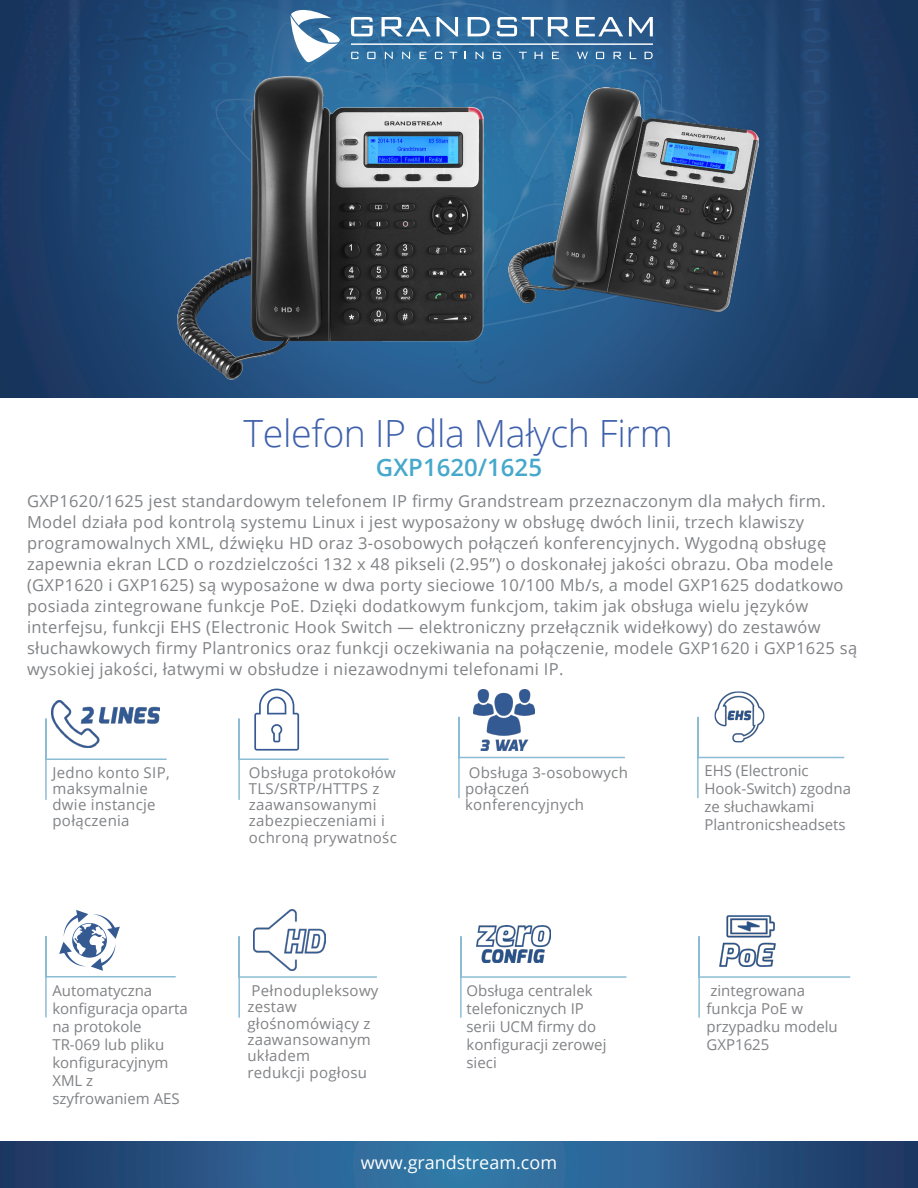
<style>
.page{position:relative;width:918px;height:1188px;background:#fff}
.page>*{position:absolute;margin:0;border:0;box-sizing:border-box;transform-origin:0 0}
.t1{font:300 37.5px "Open Sans";letter-spacing:-.01em;color:#3e60ac}
.t2{font:600 24px "Open Sans";color:#46a8ca}
.t3{font:18px "Open Sans";color:#fff}
.t4{font:16.5px/21px "Open Sans";letter-spacing:.02em;color:#808285}
.t5{font:15px/18px "Open Sans";color:#808285}
.t6{font:15px/16.2px "Open Sans";letter-spacing:.02em;color:#808285}
</style>
<div class="page">
<img style="left:0;top:0;width:918px;height:397px">
<svg style="left:291px;top:10px;width:49px;height:52px"></svg>
<svg style="left:351px;top:17px;width:22px;height:19px"></svg>
<svg style="left:382px;top:17px;width:49px;height:19px"></svg>
<svg style="left:437px;top:17px;width:21px;height:19px"></svg>
<svg style="left:468px;top:17px;width:22px;height:19px"></svg>
<svg style="left:497px;top:17px;width:72px;height:19px"></svg>
<svg style="left:576px;top:17px;width:47px;height:19px"></svg>
<svg style="left:629px;top:17px;width:24px;height:19px"></svg>
<svg style="left:351px;top:52px;width:7px;height:7px"></svg>
<svg style="left:367px;top:52px;width:9px;height:7px"></svg>
<svg style="left:385px;top:52px;width:8px;height:7px"></svg>
<svg style="left:402px;top:52px;width:8px;height:7px"></svg>
<svg style="left:420px;top:52px;width:6px;height:7px"></svg>
<svg style="left:435px;top:52px;width:7px;height:7px"></svg>
<svg style="left:449px;top:52px;width:8px;height:7px"></svg>
<svg style="left:476px;top:52px;width:7px;height:7px"></svg>
<svg style="left:493px;top:52px;width:8px;height:7px"></svg>
<svg style="left:519px;top:52px;width:8px;height:7px"></svg>
<svg style="left:535px;top:52px;width:8px;height:7px"></svg>
<svg style="left:552px;top:52px;width:7px;height:7px"></svg>
<svg style="left:645px;top:52px;width:8px;height:7px"></svg>
<svg style="left:596px;top:52px;width:8px;height:7px"></svg>
<svg style="left:614px;top:52px;width:7px;height:7px"></svg>
<svg style="left:630px;top:52px;width:6px;height:7px"></svg>
<svg style="left:577px;top:52px;width:11px;height:7px"></svg>
<hr style="left:351px;top:44px;width:302px;height:1px;background:#fff">
<img style="left:473px;top:690px;width:62px;height:25px">
<img style="left:726px;top:915px;width:49px;height:20px">
<img style="left:52px;top:700px;width:107px;height:17px">
<img style="left:253px;top:910px;width:73px;height:25px">
<img style="left:477px;top:926px;width:74px;height:9px">
<svg style="left:0;top:1142px;width:918px;height:46px;background:#295988"></svg>
<svg style="left:45px;top:717px;width:122px;height:83px"></svg>
<svg style="left:458px;top:715px;width:167px;height:84px"></svg>
<svg style="left:697px;top:716px;width:148px;height:83px"></svg>
<svg style="left:238px;top:935px;width:139px;height:83px"></svg>
<svg style="left:460px;top:935px;width:167px;height:83px"></svg>
<svg style="left:698px;top:935px;width:153px;height:83px"></svg>
<svg style="left:238px;top:689px;width:151px;height:111px"></svg>
<img style="left:708px;top:691px;width:64px;height:59px">
<svg style="left:45px;top:910px;width:131px;height:108px"></svg>
<img style="left:508px;top:87px;width:251px;height:235px">
<img style="left:177px;top:77px;width:307px;height:303px">
<p class="t1" style="left:244px;top:407px;width:431px">Telefon IP dla Małych Firm</p>
<p class="t4" style="left:27px;top:490px;width:832px">GXP1620/1625 jest standardowym telefonem IP firmy Grandstream przeznaczonym dla małych firm.<br>Model działa pod kontrolą systemu Linux i jest wyposażony w obsługę dwóch linii, trzech klawiszy programowalnych XML, dźwięku HD oraz 3-osobowych połączeń konferencyjnych. Wygodną obsługę zapewnia ekran LCD o rozdzielczości 132 x 48 pikseli (2.95’’) o doskonałej jakości obrazu. Oba modele (GXP1620 i GXP1625) są wyposażone w dwa porty sieciowe 10/100 Mb/s, a model GXP1625 dodatkowo posiada zintegrowane funkcje PoE. Dzięki dodatkowym funkcjom, takim jak obsługa wielu języków interfejsu, funkcji EHS (Electronic Hook Switch — elektroniczny przełącznik widełkowy) do zestawów słuchawkowych firmy Plantronics oraz funkcji oczekiwania na połączenie, modele GXP1620 i GXP1625 są wysokiej jakości, łatwymi w obsłudze i niezawodnymi telefonami IP.</p>
<p class="t2" style="left:376px;top:451px;width:168px">GXP1620/1625</p>
<p class="t6" style="left:52px;top:764px;width:119px">Jedno konto SIP, maksymalnie dwie instancje połączenia</p>
<p class="t6" style="left:249px;top:764px;width:149px">Obsługa protokołów<br>TLS/SRTP/HTTPS z zaawansowanymi</p>
<p class="t6" style="left:249px;top:812px;width:149px">zabezpieczeniami i ochroną prywatnośc</p>
<p class="t5" style="left:52px;top:981px;width:137px">Automatyczna konfiguracja oparta na protokole<br>TR-069 lub pliku konfiguracyjnym<br>XML z szyfrowaniem AES</p>
<p class="t6" style="left:247px;top:982px;width:133px">Pełnodupleksowy zestaw głośnomówiący z zaawansowanym układem</p>
<p class="t6" style="left:247px;top:1064px;width:121px">redukcji pogłosu</p>
<p class="t6" style="left:469px;top:764px;width:161px">Obsługa 3-osobowych</p>
<p class="t6" style="left:465px;top:780px;width:121px">połączeń konferencyjnych</p>
<p class="t5" style="left:704px;top:761px;width:148px">EHS (Electronic<br>Hook-Switch) zgodna ze słuchawkami<br>Plantronicsheadsets</p>
<p class="t5" style="left:466px;top:981px;width:142px">Obsługa centralek telefonicznych IP serii UCM firmy do konfiguracji zerowej sieci</p>
<p class="t5" style="left:707px;top:981px;width:133px">zintegrowana funkcja PoE w przypadku modelu<br>GXP1625</p>
<p class="t3" style="left:361px;top:1151px;width:198px">www.grandstream.com</p>
</div>
